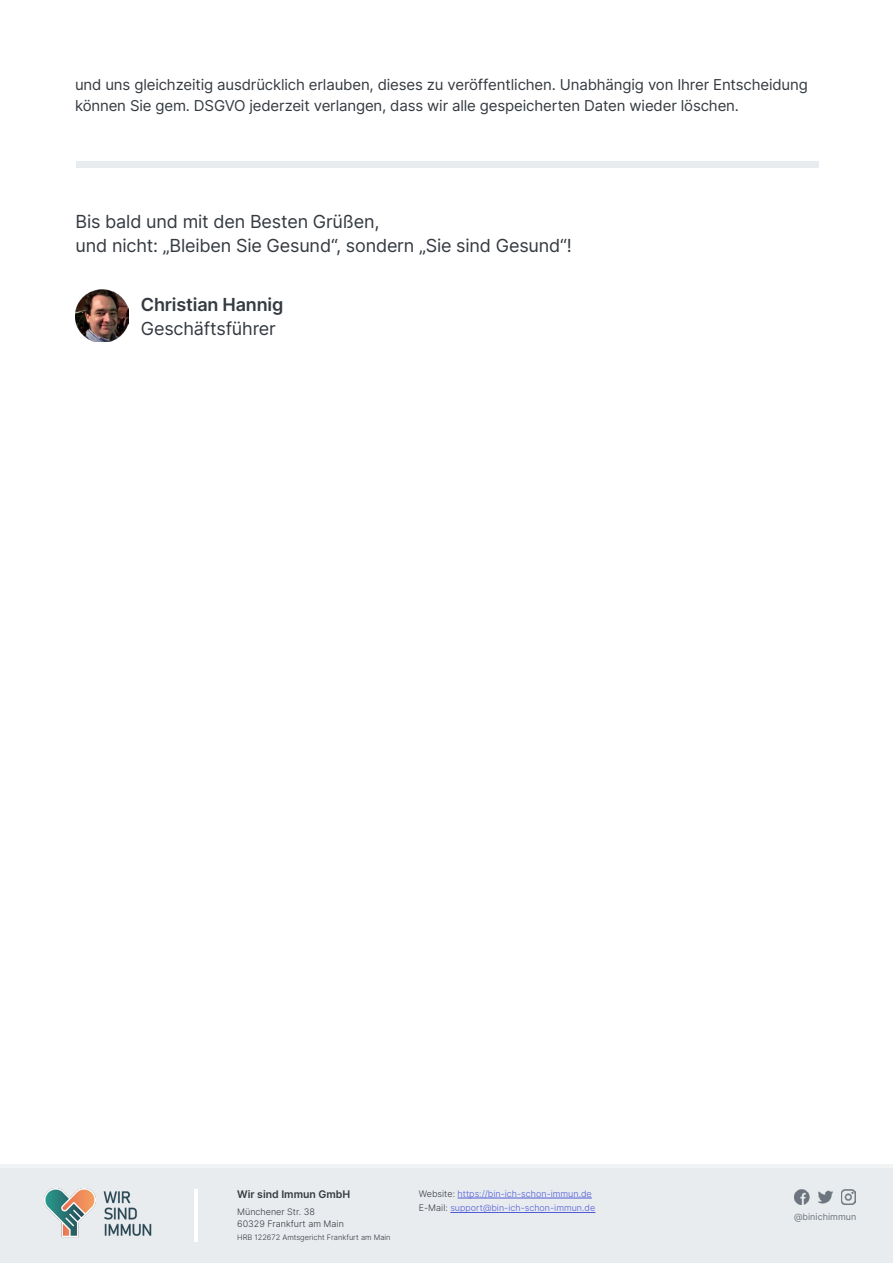
<style>
.page{position:relative;width:893px;height:1263px;background:#fff}
.page>*{position:absolute;margin:0;border:0;box-sizing:border-box;transform-origin:0 0}
.t1{font:18px/24px "Inter";letter-spacing:-.01em;color:#343a40}
.t2{font:600 18px "Inter";letter-spacing:-.01em;color:#343a40}
.t3{font:15px/21px "Inter";letter-spacing:-.01em;color:#343a40}
.t4{font:600 10.5px "Inter";color:#343a40}
.t5{font:300 9px "Inter";color:#4f5cd6}
.t6{font:300 9px/12px "Inter";color:#343a40}
.t7{font:9px "Inter";color:#6c757d}
.t8{font:300 7.5px "Inter";color:#343a40}
.s1{color:#343a40}
</style>
<div class="page">
<img style="left:76px;top:290px;width:52px;height:51px">
<div style="left:76px;top:162px;width:742px;height:6px;background:#e9ecef"></div>
<div style="left:0;top:1167px;width:893px;height:96px;background:#e9ecef"></div>
<hr style="left:0;top:1164px;width:893px;height:3px;background:#f1f3f5">
<img style="left:794px;top:1189px;width:16px;height:15px">
<img style="left:818px;top:1190px;width:16px;height:14px">
<img style="left:841px;top:1189px;width:15px;height:15px">
<hr style="left:195px;top:1189px;width:3px;height:52px;background:#fff">
<img style="left:44px;top:1189px;width:107px;height:49px">
<hr style="left:450px;top:1212px;width:145px;height:1px;background:#4f5cd6">
<hr style="left:458px;top:1198px;width:134px;height:1px;background:#4f5cd6">
<p class="t3" style="left:75px;top:73px;width:734px">und uns gleichzeitig ausdrücklich erlauben, dieses zu veröffentlichen. Unabhängig von Ihrer Entscheidung können Sie gem. DSGVO jederzeit verlangen, dass wir alle gespeicherten Daten wieder löschen.</p>
<p class="t1" style="left:76px;top:209px;width:498px">Bis bald und mit den Besten Grüßen,<br>und nicht: „Bleiben Sie Gesund“, sondern „Sie sind Gesund“!</p>
<p class="t2" style="left:141px;top:291px;width:144px">Christian Hannig</p>
<p class="t1" style="left:141px;top:316px;width:137px">Geschäftsführer</p>
<p class="t4" style="left:237px;top:1186px;width:115px">Wir sind Immun GmbH</p>
<p class="t6" style="left:237px;top:1205px;width:108px">Münchener Str. 38<br>60329 Frankfurt am Main</p>
<p class="t8" style="left:237px;top:1232px;width:155px">HRB 122672 Amtsgericht Frankfurt am Main</p>
<p class="t5" style="left:419px;top:1187px;width:174px"><span class="s1">Website:</span> https://bin-ich-schon-immun.de</p>
<p class="t5" style="left:419px;top:1201px;width:178px"><span class="s1">E-Mail:</span> support@bin-ich-schon-immun.de</p>
<p class="t7" style="left:794px;top:1210px;width:64px">@binichimmun</p>
</div>
